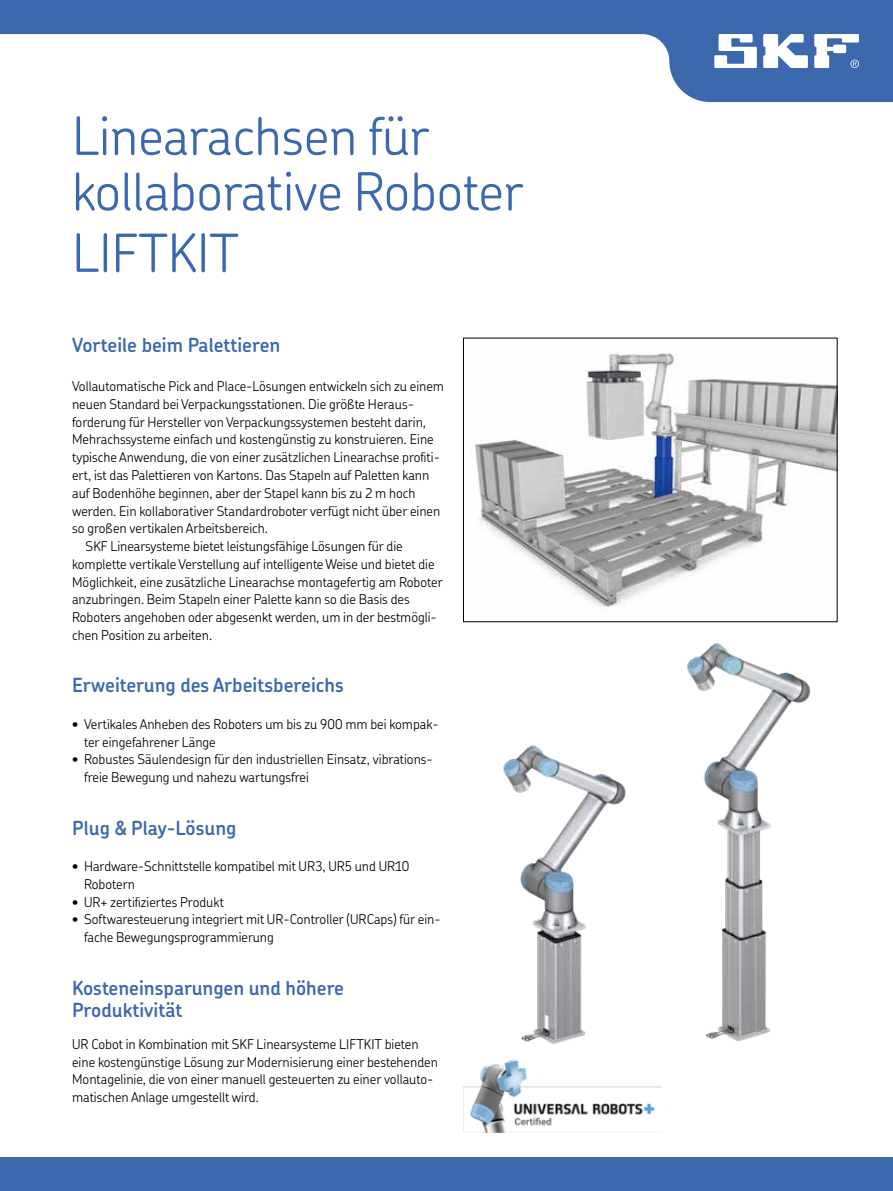
<style>
.page{position:relative;width:893px;height:1191px;background:#fff}
.page>*{position:absolute;margin:0;border:0;box-sizing:border-box;transform-origin:0 0}
.t1{font:300 52.5px/55.5px "SKF Chevin OT";color:#3c68ae}
.t2{font:600 19.5px/22.5px "SKF Chevin OT";color:#3c68ae}
.t3{font:300 13.5px/17.9px "SKF Chevin OT";color:#000}
</style>
<div class="page">
<img style="left:503px;top:745px;width:123px;height:300px">
<img style="left:687px;top:643px;width:124px;height:399px">
<div style="left:0;top:1157px;width:892px;height:34px;background:#3c68ae"></div>
<svg style="left:0;top:0;width:892px;height:102px"></svg>
<svg style="left:714px;top:34px;width:42px;height:34px"></svg>
<svg style="left:763px;top:34px;width:44px;height:34px"></svg>
<svg style="left:814px;top:34px;width:44px;height:34px"></svg>
<img style="left:474px;top:353px;width:361px;height:254px">
<img style="left:463px;top:1059px;width:197px;height:73px">
<h1 class="t1" style="left:72px;top:101px;width:453px">Linearachsen für kollaborative Roboter</h1>
<h1 class="t1" style="left:72px;top:218px;width:168px">LIFTKIT</h1>
<h2 class="t2" style="left:72px;top:332px;width:210px">Vorteile beim Palettieren</h2>
<p class="t3" style="left:72px;top:375px;width:373px">Vollautomatische Pick and Place-Lösungen entwickeln sich zu einem</p>
<p class="t3" style="left:72px;top:393px;width:343px">neuen Standard bei Verpackungsstationen. Die größte Heraus-</p>
<p class="t3" style="left:72px;top:411px;width:355px">forderung für Hersteller von Verpackungssystemen besteht darin,</p>
<p class="t3" style="left:72px;top:429px;width:363px">Mehrachssysteme einfach und kostengünstig zu konstruieren. Eine</p>
<p class="t3" style="left:72px;top:446px;width:369px">typische Anwendung, die von einer zusätzlichen Linearachse profiti-</p>
<p class="t3" style="left:72px;top:464px;width:358px">ert, ist das Palettieren von Kartons. Das Stapeln auf Paletten kann</p>
<p class="t3" style="left:72px;top:482px;width:345px">auf Bodenhöhe beginnen, aber der Stapel kann bis zu 2 m hoch</p>
<p class="t3" style="left:72px;top:500px;width:370px">werden. Ein kollaborativer Standardroboter verfügt nicht über einen</p>
<p class="t3" style="left:72px;top:518px;width:197px">so großen vertikalen Arbeitsbereich.</p>
<p class="t3" style="left:86px;top:535px;width:318px">SKF Linearsysteme bietet leistungsfähige Lösungen für die</p>
<p class="t3" style="left:72px;top:553px;width:364px">komplette vertikale Verstellung auf intelligente Weise und bietet die</p>
<p class="t3" style="left:72px;top:571px;width:372px">Möglichkeit, eine zusätzliche Linearachse montagefertig am Roboter</p>
<p class="t3" style="left:72px;top:589px;width:339px">anzubringen. Beim Stapeln einer Palette kann so die Basis des</p>
<p class="t3" style="left:72px;top:607px;width:366px">Roboters angehoben oder abgesenkt werden, um in der bestmögli-</p>
<p class="t3" style="left:72px;top:624px;width:141px">chen Position zu arbeiten.</p>
<h2 class="t2" style="left:72px;top:672px;width:273px">Erweiterung des Arbeitsbereichs</h2>
<p class="t3" style="left:84px;top:713px;width:356px;text-indent:-12px">• Vertikales Anheben des Roboters um bis zu 900 mm bei kompak&shy;ter eingefahrener Länge</p>
<p class="t3" style="left:84px;top:749px;width:350px;text-indent:-12px">• Robustes Säulendesign für den industriellen Einsatz, vibrations&shy;freie Bewegung und nahezu wartungsfrei</p>
<h2 class="t2" style="left:72px;top:815px;width:166px">Plug &amp; Play-Lösung</h2>
<p class="t3" style="left:84px;top:855px;width:327px;text-indent:-12px">• Hardware-Schnittstelle kompatibel mit UR3, UR5 und UR10<br>Robotern</p>
<p class="t3" style="left:72px;top:891px;width:153px">• UR+ zertifiziertes Produkt</p>
<p class="t3" style="left:84px;top:909px;width:358px;text-indent:-12px">• Softwaresteuerung integriert mit UR-Controller (URCaps) für ein&shy;fache Bewegungsprogrammierung</p>
<h2 class="t2" style="left:72px;top:975px;width:273px">Kosteneinsparungen und höhere<br>Produktivität</h2>
<p class="t3" style="left:72px;top:1033px;width:367px">UR Cobot in Kombination mit SKF Linearsysteme LIFTKIT bieten eine kostengünstige Lösung zur Modernisierung einer bestehenden Montagelinie, die von einer manuell gesteuerten zu einer vollauto&shy;matischen Anlage umgestellt wird.</p>
</div>
